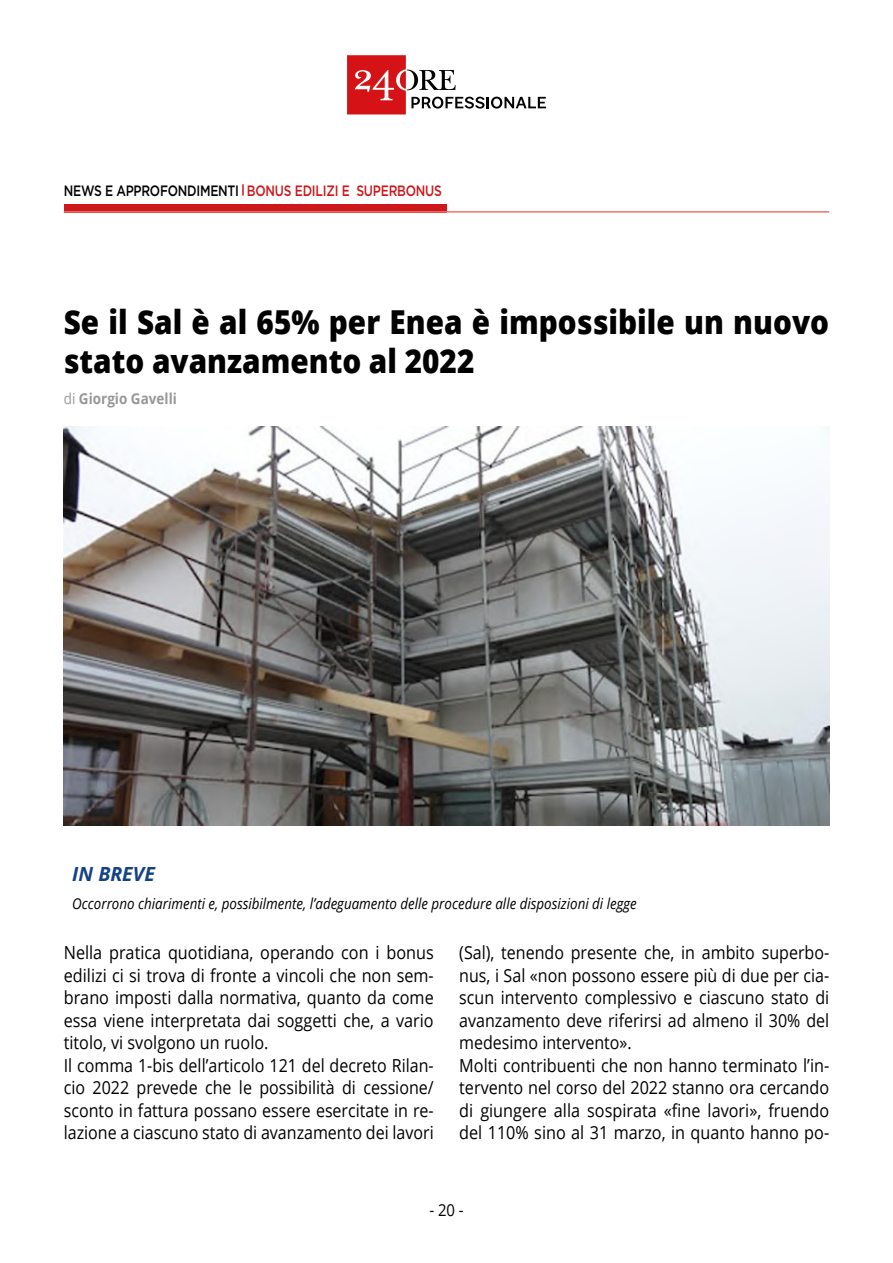
<style>
.page{position:relative;width:893px;height:1263px;background:#fff}
.page>*{position:absolute;margin:0;border:0;box-sizing:border-box;transform-origin:0 0}
.t1{font:800 33px/39.6px "Open Sans";color:#000;scale:.9 1}
.t2{font:italic 700 19.5px "Open Sans";color:#154284}
.t3{font:18px/22.5px "Open Sans";color:#000;scale:.9 1}
.t4{font:18px/22.5px "Open Sans";color:#000;scale:.89 1}
.t5{font:16.5px "Open Sans";color:#000;scale:.9 1}
.t6{font:italic 15px "Open Sans";color:#000;scale:.89 1}
.t7{font:500 15px "Gotham";letter-spacing:-.02em;color:#cd171a;scale:.81 1}
.t8{font:700 15px "Open Sans";color:#97989a;scale:.9 1}
.s1{color:#000}
.s2{font-weight:400}
</style>
<div class="page">
<div style="left:64px;top:204px;width:382px;height:9px;background:#cd171a"></div>
<hr style="left:64px;top:211px;width:765px;height:2px;background:#ed7369">
<svg style="left:347px;top:55px;width:199px;height:59px"></svg>
<svg style="left:242px;top:184px;width:2px;height:12px"></svg>
<img style="left:64px;top:426px;width:765px;height:400px">
<p class="t7" style="left:64px;top:180px;width:468px"><span class="s1">NEWS E APPROFONDIMENTI</span> BONUS EDILIZI E SUPERBONUS</p>
<h1 class="t1" style="left:64px;top:300px;width:852px">Se il Sal è al 65% per Enea è impossibile un nuovo stato avanzamento al 2022</h1>
<p class="t8" style="left:64px;top:388px;width:127px"><span class="s2">di</span> Giorgio Gavelli</p>
<p class="t2" style="left:72px;top:860px;width:84px">IN BREVE</p>
<p class="t6" style="left:72px;top:893px;width:636px">Occorrono chiarimenti e, possibilmente, l’adeguamento delle procedure alle disposizioni di legge</p>
<p class="t3" style="left:64px;top:941px;width:413px">Nella pratica quotidiana, operando con i bonus edilizi ci si trova di fronte a vincoli che non sem&shy;brano imposti dalla normativa, quanto da come essa viene interpretata dai soggetti che, a vario titolo, vi svolgono un ruolo.<br>Il comma 1-bis dell’articolo 121 del decreto Rilan&shy;cio 2022 prevede che le possibilità di cessione/ sconto in fattura possano essere esercitate in re&shy;lazione a ciascuno stato di avanzamento dei lavori</p>
<p class="t4" style="left:459px;top:941px;width:417px">(Sal), tenendo presente che, in ambito superbo&shy;nus, i Sal «non possono essere più di due per cia&shy;scun intervento complessivo e ciascuno stato di avanzamento deve riferirsi ad almeno il 30% del medesimo intervento».<br>Molti contribuenti che non hanno terminato l’in&shy;tervento nel corso del 2022 stanno ora cercando di giungere alla sospirata «fine lavori», fruendo del 110% sino al 31 marzo, in quanto hanno po-</p>
<p class="t5" style="left:429px;top:1199px;width:40px">- 20 -</p>
</div>
